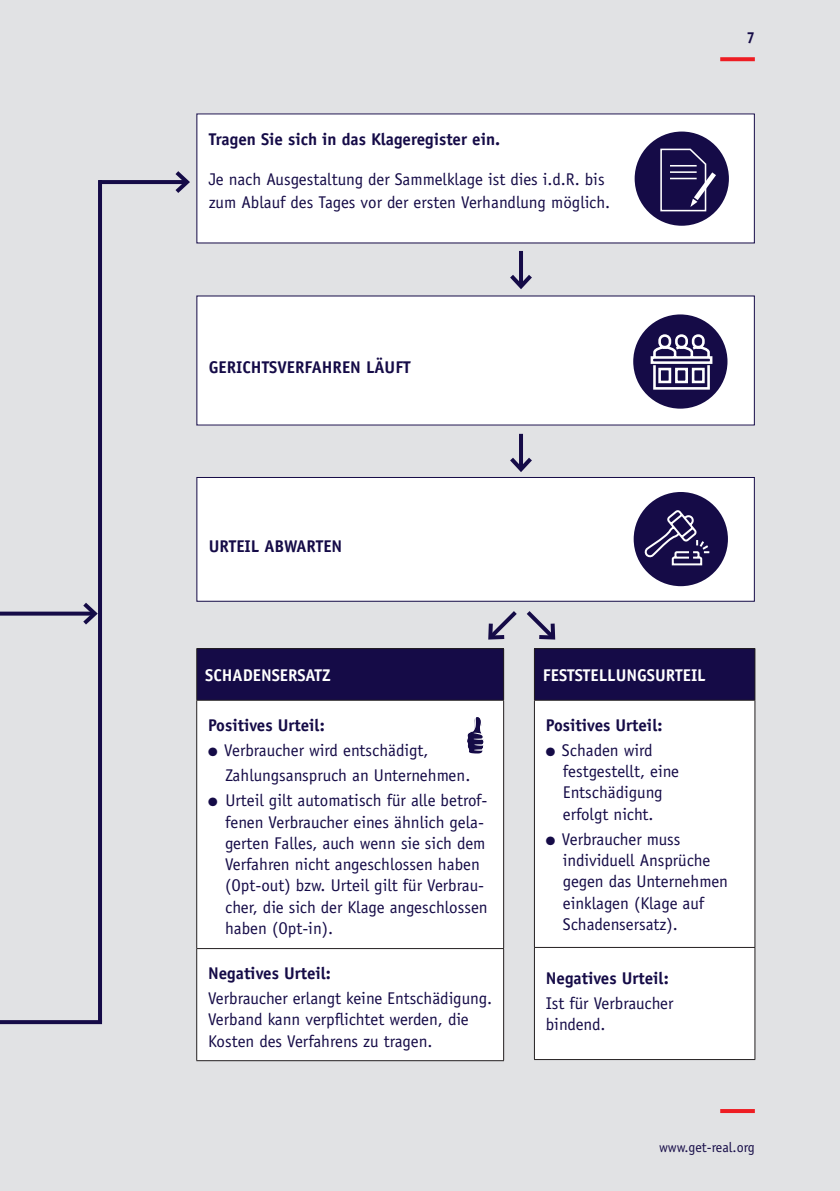
<style>
.page{position:relative;width:840px;height:1191px;background:#fff}
.page>*{position:absolute;margin:0;border:0;box-sizing:border-box;transform-origin:0 0}
.t1{font:17px/21.2px "Officina Sans";color:#150b47}
.t2{font:700 17px "Officina Sans";color:#150b47}
.t3{font:700 17px "Officina Sans";color:#fff}
.t4{font:700 16px "Officina Sans";color:#150b47;scale:.95 1}
.t5{font:14px "Officina Sans";color:#150b47}
</style>
<div class="page">
<div style="left:0;top:0;width:839px;height:1191px;background:#e1e2e4"></div>
<div style="left:534px;top:648px;width:220px;height:52px;background:#150b47"></div>
<div style="left:534px;top:701px;width:220px;height:358px;background:#fff"></div>
<hr style="left:533px;top:648px;width:221px;height:1px;background:#231f20">
<hr style="left:533px;top:649px;width:1px;height:51px;background:#231f20">
<hr style="left:754px;top:649px;width:1px;height:51px;background:#231f20">
<hr style="left:533px;top:700px;width:221px;height:1px;background:#231f20">
<hr style="left:533px;top:700px;width:1px;height:247px;background:#231f20">
<hr style="left:754px;top:700px;width:1px;height:247px;background:#231f20">
<hr style="left:533px;top:947px;width:221px;height:1px;background:#231f20">
<hr style="left:533px;top:947px;width:1px;height:112px;background:#231f20">
<hr style="left:754px;top:947px;width:1px;height:112px;background:#231f20">
<hr style="left:533px;top:1059px;width:221px;height:1px;background:#231f20">
<div style="left:197px;top:648px;width:306px;height:52px;background:#150b47"></div>
<div style="left:197px;top:701px;width:306px;height:359px;background:#fff"></div>
<hr style="left:196px;top:648px;width:307px;height:1px;background:#231f20">
<hr style="left:196px;top:649px;width:1px;height:51px;background:#231f20">
<hr style="left:503px;top:649px;width:1px;height:51px;background:#231f20">
<hr style="left:196px;top:700px;width:307px;height:1px;background:#231f20">
<hr style="left:196px;top:700px;width:1px;height:248px;background:#231f20">
<hr style="left:503px;top:700px;width:1px;height:248px;background:#231f20">
<hr style="left:196px;top:948px;width:307px;height:1px;background:#231f20">
<hr style="left:196px;top:949px;width:1px;height:111px;background:#231f20">
<hr style="left:503px;top:949px;width:1px;height:111px;background:#231f20">
<hr style="left:196px;top:1060px;width:307px;height:1px;background:#231f20">
<div style="left:197px;top:114px;width:557px;height:129px;background:#fff"></div>
<div style="left:197px;top:296px;width:557px;height:129px;background:#fff"></div>
<div style="left:634px;top:132px;width:94px;height:94px;background:#150b47;border-radius:50%"></div>
<svg style="left:660px;top:148px;width:60px;height:64px"></svg>
<div style="left:633px;top:314px;width:94px;height:94px;background:#150b47;border-radius:50%"></div>
<svg style="left:650px;top:334px;width:63px;height:56px"></svg>
<svg style="left:465px;top:715px;width:19px;height:40px"></svg>
<svg style="left:0;top:1020px;width:102px;height:4px"></svg>
<div style="left:197px;top:477px;width:557px;height:124px;background:#fff"></div>
<div style="left:196px;top:477px;width:558px;height:125px;border:1px solid #150b47"></div>
<div style="left:633px;top:492px;width:94px;height:94px;background:#150b47;border-radius:50%"></div>
<svg style="left:642px;top:508px;width:68px;height:58px"></svg>
<hr style="left:98px;top:180px;width:4px;height:842px;background:#150b47">
<svg style="left:102px;top:180px;width:69px;height:4px"></svg>
<svg style="left:171px;top:171px;width:19px;height:22px"></svg>
<svg style="left:519px;top:251px;width:3px;height:19px"></svg>
<svg style="left:510px;top:270px;width:22px;height:19px"></svg>
<svg style="left:519px;top:434px;width:3px;height:19px"></svg>
<svg style="left:510px;top:453px;width:22px;height:19px"></svg>
<svg style="left:488px;top:611px;width:68px;height:29px"></svg>
<svg style="left:0;top:611px;width:79px;height:4px"></svg>
<svg style="left:79px;top:602px;width:19px;height:23px"></svg>
<svg style="left:720px;top:57px;width:34px;height:4px"></svg>
<hr style="left:719px;top:1109px;width:35px;height:4px;background:#ee1d23">
<p class="t2" style="left:208px;top:128px;width:293px">Tragen Sie sich in das Klageregister ein.</p>
<p class="t1" style="left:208px;top:168px;width:403px;line-height:23px">Je nach Ausgestaltung der Sammelklage ist dies i.d.R. bis zum Ablauf des Tages vor der ersten Verhandlung möglich.</p>
<p class="t2" style="left:208px;top:356px;width:20px">Gerichtsverfahre</p>
<p class="t2" style="left:350px;top:356px;width:44px">n läuft</p>
<p class="t4" style="left:746px;top:28px;width:10px">7</p>
<p class="t2" style="left:208px;top:535px;width:10px">urteil</p>
<p class="t2" style="left:264px;top:535px;width:11px">abwarte</p>
<p class="t2" style="left:331px;top:535px;width:12px">n</p>
<p class="t3" style="left:205px;top:664px;width:19px">Schade</p>
<p class="t3" style="left:261px;top:664px;width:21px">nsersat</p>
<p class="t3" style="left:322px;top:664px;width:10px">z</p>
<p class="t2" style="left:208px;top:714px;width:118px">Positives Urteil:</p>
<p class="t1" style="left:225px;top:737px;width:246px;line-height:25.2px;text-indent:-17px">● Verbraucher wird entschädigt,<br>Zahlungsanspruch an Unternehmen.</p>
<p class="t1" style="left:225px;top:790px;width:264px;text-indent:-17px">● Urteil gilt automatisch für alle betrof&shy;fenen Verbraucher eines ähnlich gela&shy;gerten Falles, auch wenn sie sich dem Verfahren nicht angeschlossen haben (Opt-out) bzw. Urteil gilt für Verbrau&shy;cher, die sich der Klage angeschlossen haben (Opt-in).</p>
<p class="t2" style="left:208px;top:962px;width:124px">N egatives Urteil:</p>
<p class="t1" style="left:208px;top:987px;width:285px">Verbraucher erlangt keine Entschädigung.<br>Verband kann verpflichtet werden, die<br>Kosten des Verfahrens zu tragen.</p>
<p class="t3" style="left:542px;top:664px;width:17px">Feststellu</p>
<p class="t3" style="left:626px;top:664px;width:21px">ngsurteil</p>
<p class="t2" style="left:545px;top:714px;width:118px">Positives Urteil:</p>
<p class="t1" style="left:562px;top:739px;width:118px;text-indent:-17px">● Schaden wird festgestellt, eine<br>Entschädigung erfolgt nicht.</p>
<p class="t1" style="left:562px;top:828px;width:167px;text-indent:-17px">● Verbraucher muss individuell Ansprüche gegen das Unternehmen einklagen (Klage auf<br>Schadensersatz).</p>
<p class="t2" style="left:545px;top:967px;width:124px">N egatives Urteil:</p>
<p class="t1" style="left:545px;top:992px;width:129px">Ist für Verbraucher bindend.</p>
<p class="t5" style="left:658px;top:1139px;width:97px">www.get-real.org</p>
</div>
